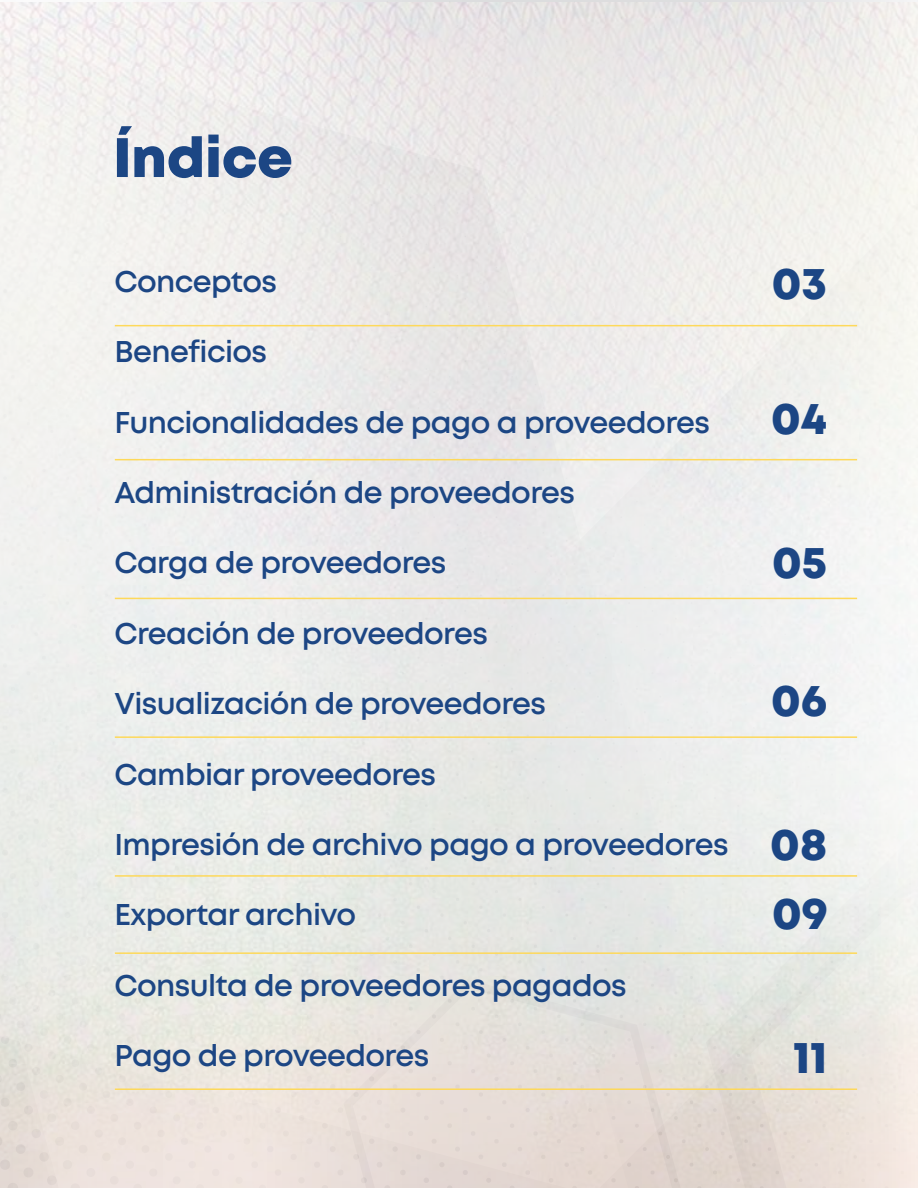
<style>
.page{position:relative;width:918px;height:1188px;background:#fff}
.page>*{position:absolute;margin:0;border:0;box-sizing:border-box;transform-origin:0 0}
.t1{font:800 55.5px "Mont";color:#1c4684}
.t2{font:800 45px/69px "Mont";color:#1c4684}
.t3{font:600 30px "Mont";letter-spacing:-.02em;color:#1c4684}
</style>
<div class="page">
<hr style="left:115px;top:325px;width:742px;height:1px;background:#fed95a">
<hr style="left:115px;top:459px;width:742px;height:1px;background:#fed95a">
<hr style="left:115px;top:598px;width:742px;height:1px;background:#fed95a">
<hr style="left:115px;top:736px;width:742px;height:2px;background:#fed95a">
<hr style="left:115px;top:875px;width:742px;height:2px;background:#fed95a">
<hr style="left:115px;top:952px;width:742px;height:2px;background:#fed95a">
<hr style="left:115px;top:1088px;width:742px;height:2px;background:#fed95a">
<h1 class="t1" style="left:113px;top:121px;width:181px">Índice</h1>
<p class="t3" style="left:114px;top:262px;width:164px">Conceptos</p>
<p class="t3" style="left:114px;top:332px;width:154px">Beneficios</p>
<p class="t3" style="left:114px;top:403px;width:597px">Funcionalidades de pago a proveedores</p>
<p class="t3" style="left:114px;top:473px;width:462px">Administración de proveedores</p>
<p class="t3" style="left:114px;top:544px;width:333px">Carga de proveedores</p>
<p class="t3" style="left:114px;top:614px;width:375px">Creación de proveedores</p>
<p class="t3" style="left:114px;top:684px;width:433px">Visualización de proveedores</p>
<p class="t3" style="left:114px;top:755px;width:323px">Cambiar proveedores</p>
<p class="t3" style="left:114px;top:825px;width:616px">Impresión de archivo pago a proveedores</p>
<p class="t3" style="left:114px;top:896px;width:243px">Exportar archivo</p>
<p class="t3" style="left:114px;top:966px;width:514px">Consulta de proveedores pagados</p>
<p class="t3" style="left:114px;top:1036px;width:316px">Pago de proveedores</p>
<h2 class="t2" style="left:772px;top:249px;width:57px">03</h2>
<h2 class="t2" style="left:771px;top:384px;width:58px">04</h2>
<h2 class="t2" style="left:772px;top:528px;width:57px">05</h2>
<h2 class="t2" style="left:771px;top:666px;width:57px">06</h2>
<h2 class="t2" style="left:770px;top:810px;width:59px">08<br>09</h2>
<h2 class="t2" style="left:793px;top:1023px;width:35px">11</h2>
</div>
